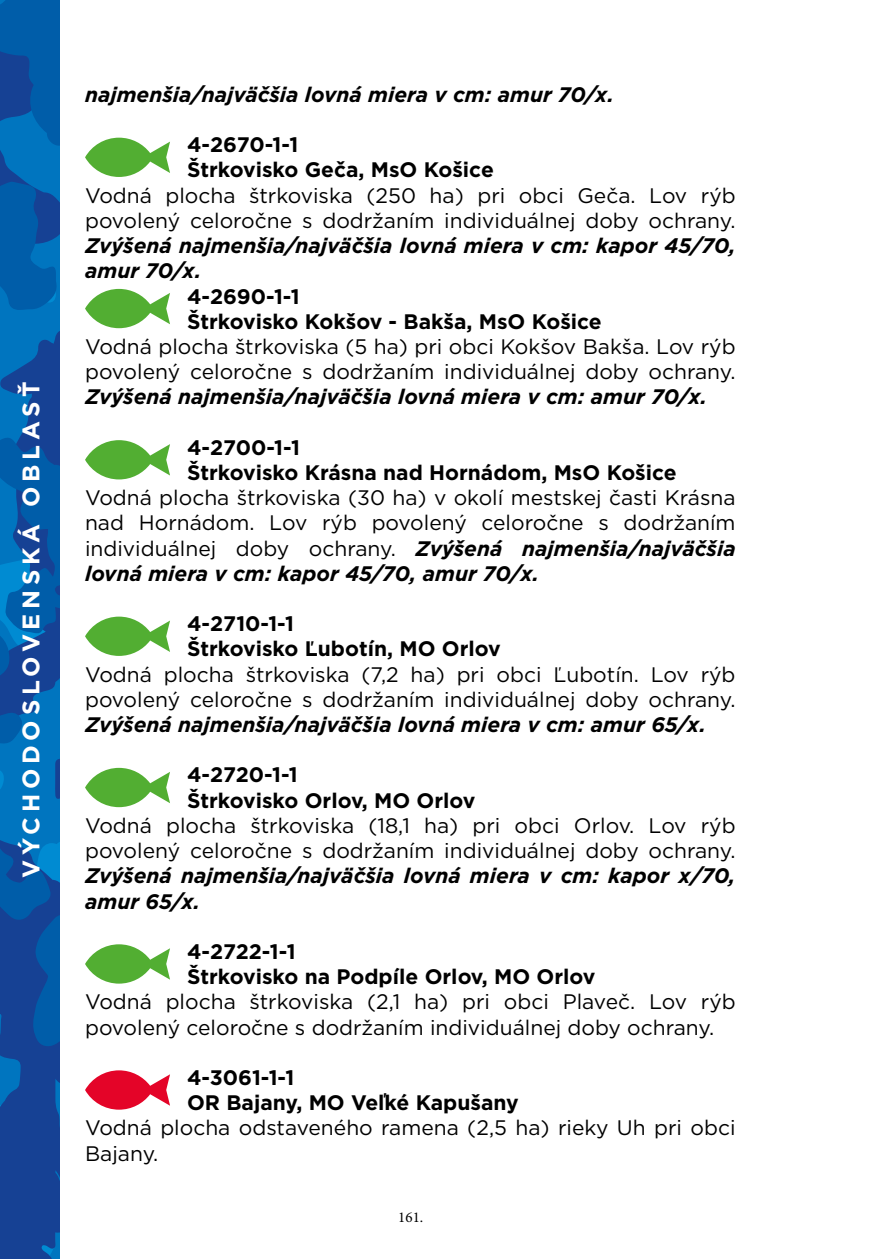
<style>
.page{position:relative;width:893px;height:1259px;background:#fff}
.page>*{position:absolute;margin:0;border:0;box-sizing:border-box;transform-origin:0 0}
.t1{font:700 24px "Gotham";letter-spacing:.2em;color:#fff}
.t2{font:21px/25.2px "Gotham";color:#000}
.t3{font:700 21px/25.2px "Gotham";color:#000}
.t4{font:italic 700 21px/25.2px "Gotham";color:#000}
.t5{font:15px "Minion Pro";color:#000}
.s1{font-weight:700;font-style:italic}
</style>
<div class="page">
<svg style="left:0;top:326px;width:60px;height:933px;background:#0b56a5"></svg>
<svg style="left:0;top:0;width:60px;height:310px;background:#045daa"></svg>
<svg style="left:85px;top:138px;width:85px;height:39px"></svg>
<svg style="left:85px;top:289px;width:85px;height:39px"></svg>
<svg style="left:85px;top:440px;width:85px;height:39px"></svg>
<svg style="left:85px;top:616px;width:85px;height:40px"></svg>
<svg style="left:85px;top:768px;width:85px;height:39px"></svg>
<svg style="left:85px;top:944px;width:85px;height:39px"></svg>
<svg style="left:85px;top:1070px;width:85px;height:39px"></svg>
<p class="t1" style="left:15px;top:877px;width:498px;rotate:-90deg">VÝCHODOSLOVENSKÁ OBLASŤ</p>
<p class="t4" style="left:85px;top:82px;width:531px">najmenšia/najväčšia lovná miera v cm: amur 70/x.</p>
<p class="t3" style="left:187px;top:132px;width:308px">4-2670-1-1<br>Štrkovisko Geča, MsO Košice</p>
<p class="t2" style="left:85px;top:182px;width:652px">Vodná plocha štrkoviska (250 ha) pri obci Geča. Lov rýb povolený celoročne s dodržaním individuálnej doby ochrany.</p>
<p class="t4" style="left:85px;top:233px;width:652px">Zvýšená najmenšia/najväčšia lovná miera v cm: kapor 45/70, amur 70/x.</p>
<p class="t3" style="left:187px;top:283px;width:416px">4-2690-1-1<br>Štrkovisko Kokšov - Bakša, MsO Košice</p>
<p class="t2" style="left:85px;top:333px;width:652px">Vodná plocha štrkoviska (5 ha) pri obci Kokšov Bakša. Lov rýb povolený celoročne s dodržaním individuálnej doby ochrany.</p>
<p class="t4" style="left:85px;top:384px;width:624px">Zvýšená najmenšia/najväčšia lovná miera v cm: amur 70/x.</p>
<p class="t3" style="left:187px;top:434px;width:491px">4-2700-1-1<br>Štrkovisko Krásna nad Hornádom, MsO Košice</p>
<p class="t2" style="left:85px;top:485px;width:652px;text-align:justify">Vodná plocha štrkoviska (30 ha) v okolí mestskej časti Krásna nad Hornádom. Lov rýb povolený celoročne s dodržaním individuálnej doby ochrany. <span class="s1">Zvýšená najmenšia/najväčšia lovná miera v cm: kapor 45/70, amur 70/x.</span></p>
<p class="t3" style="left:187px;top:611px;width:315px">4-2710-1-1<br>Štrkovisko Ľubotín, MO Orlov</p>
<p class="t2" style="left:85px;top:661px;width:652px">Vodná plocha štrkoviska (7,2 ha) pri obci Ľubotín. Lov rýb povolený celoročne s dodržaním individuálnej doby ochrany.</p>
<p class="t4" style="left:85px;top:712px;width:623px">Zvýšená najmenšia/najväčšia lovná miera v cm: amur 65/x.</p>
<p class="t3" style="left:187px;top:762px;width:290px">4-2720-1-1<br>Štrkovisko Orlov, MO Orlov</p>
<p class="t2" style="left:85px;top:812px;width:652px">Vodná plocha štrkoviska (18,1 ha) pri obci Orlov. Lov rýb povolený celoročne s dodržaním individuálnej doby ochrany.</p>
<p class="t4" style="left:85px;top:863px;width:652px">Zvýšená najmenšia/najväčšia lovná miera v cm: kapor x/70, amur 65/x.</p>
<p class="t3" style="left:187px;top:938px;width:410px">4-2722-1-1<br>Štrkovisko na Podpíle Orlov, MO Orlov</p>
<p class="t2" style="left:85px;top:989px;width:652px">Vodná plocha štrkoviska (2,1 ha) pri obci Plaveč. Lov rýb povolený celoročne s dodržaním individuálnej doby ochrany.</p>
<p class="t3" style="left:187px;top:1064px;width:333px">4-3061-1-1<br>OR Bajany, MO Veľké Kapušany</p>
<p class="t2" style="left:85px;top:1115px;width:652px">Vodná plocha odstaveného ramena (2,5 ha) rieky Uh pri obci<br>Bajany.</p>
<p class="t5" style="left:398px;top:1207px;width:27px">161.</p>
</div>
